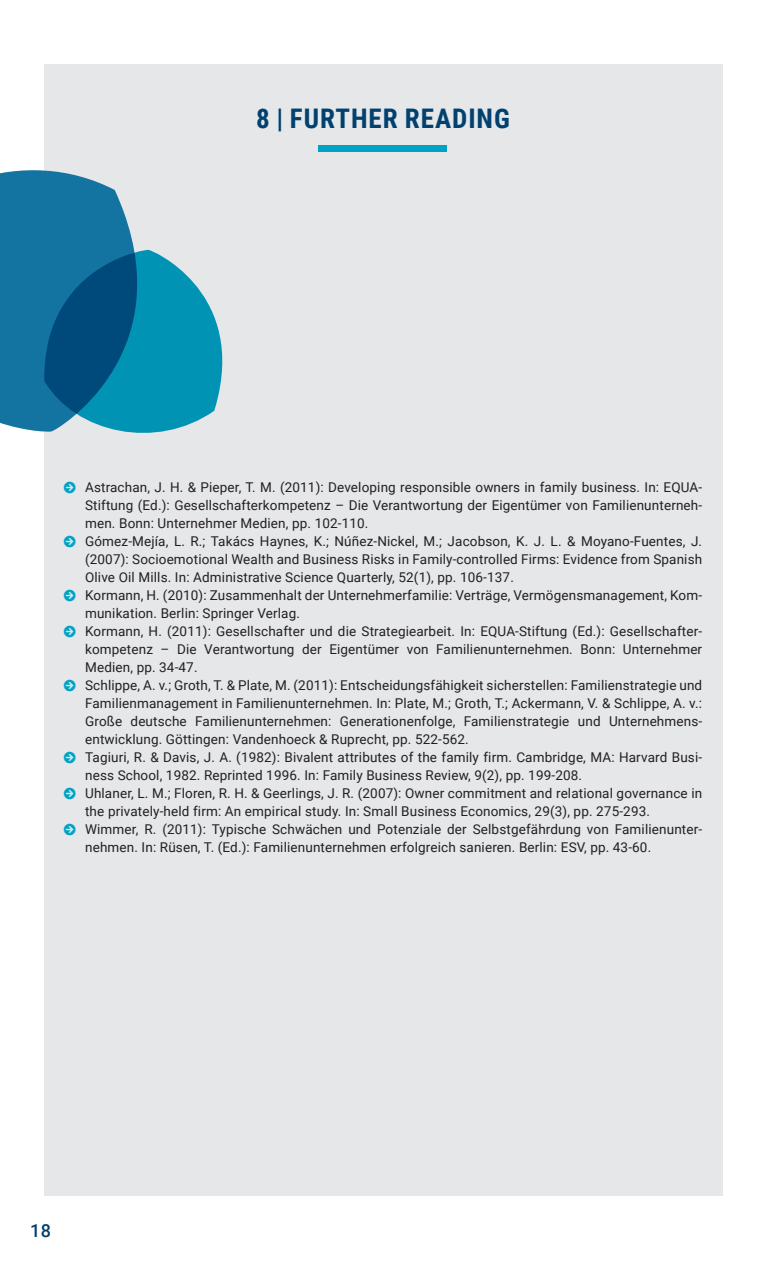
<style>
.page{position:relative;width:766px;height:1263px;background:#fff}
.page>*{position:absolute;margin:0;border:0;box-sizing:border-box;transform-origin:0 0}
.t1{font:700 27px "Roboto Condensed";letter-spacing:.035em;color:#01416f}
.t2{font:500 18px "Roboto";color:#01416f}
.t3{font:13.5px/18px "Roboto";letter-spacing:.01em;color:#231f20;text-align:justify}
.s1{color:#00a3c4}
</style>
<div class="page">
<div style="left:44px;top:64px;width:678px;height:1131px;background:#e6e7e9"></div>
<div style="left:318px;top:145px;width:129px;height:7px;background:#00a3c4"></div>
<svg style="left:0;top:170px;width:134px;height:262px;background:#257da7"></svg>
<svg style="left:44px;top:249px;width:179px;height:184px;background:#1e84a7"></svg>
<h1 class="t1" style="left:256px;top:99px;width:255px">8 | FURTHER READING</h1>
<p class="t3" style="left:85px;top:478px;width:618px;text-indent:-21px"><span class="s1">□●▼</span> Astrachan, J. H. &amp; Pieper, T. M. (2011): Developing responsible owners in family business. In: EQUA-Stiftung (Ed.): Gesellschafterkompetenz – Die Verantwortung der Eigentümer von Familienunterneh&shy;men. Bonn: Unternehmer Medien, pp. 102-110.</p>
<p class="t3" style="left:85px;top:532px;width:618px;text-indent:-21px"><span class="s1">□●▼</span> Gómez-Mejía, L. R.; Takács Haynes, K.; Núñez-Nickel, M.; Jacobson, K. J. L. &amp; Moyano-Fuentes, J. (2007): Socioemotional Wealth and Business Risks in Family-controlled Firms: Evidence from Spanish Olive Oil Mills. In: Administrative Science Quarterly, 52(1), pp. 106-137.</p>
<p class="t3" style="left:85px;top:586px;width:618px;text-indent:-21px"><span class="s1">□●▼</span> Kormann, H. (2010): Zusammenhalt der Unternehmerfamilie: Verträge, Vermögensmanagement, Kom&shy;munikation. Berlin: Springer Verlag.</p>
<p class="t3" style="left:85px;top:622px;width:618px;text-indent:-21px"><span class="s1">□●▼</span> Kormann, H. (2011): Gesellschafter und die Strategiearbeit. In: EQUA-Stiftung (Ed.): Gesellschafter&shy;kompetenz – Die Verantwortung der Eigentümer von Familienunternehmen. Bonn: Unternehmer Medien, pp. 34-47.</p>
<p class="t3" style="left:85px;top:676px;width:618px;text-indent:-21px"><span class="s1">□●▼</span> Schlippe, A. v.; Groth, T. &amp; Plate, M. (2011): Entscheidungsfähigkeit sicherstellen: Familienstrategie und Familienmanagement in Familienunternehmen. In: Plate, M.; Groth, T.; Ackermann, V. &amp; Schlippe, A. v.:<br>Große deutsche Familienunternehmen: Generationenfolge, Familienstrategie und Unternehmens&shy;entwicklung. Göttingen: Vandenhoeck &amp; Ruprecht, pp. 522-562.</p>
<p class="t3" style="left:85px;top:748px;width:618px;text-indent:-21px"><span class="s1">□●▼</span> Tagiuri, R. &amp; Davis, J. A. (1982): Bivalent attributes of the family firm. Cambridge, MA: Harvard Busi&shy;ness School, 1982. Reprinted 1996. In: Family Business Review, 9(2), pp. 199-208.</p>
<p class="t3" style="left:85px;top:784px;width:618px;text-indent:-21px"><span class="s1">□●▼</span> Uhlaner, L. M.; Floren, R. H. &amp; Geerlings, J. R. (2007): Owner commitment and relational governance in the privately-held firm: An empirical study. In: Small Business Economics, 29(3), pp. 275-293.</p>
<p class="t3" style="left:85px;top:820px;width:618px;text-indent:-21px"><span class="s1">□●▼</span> Wimmer, R. (2011): Typische Schwächen und Potenziale der Selbstgefährdung von Familienunter&shy;nehmen. In: Rüsen, T. (Ed.): Familienunternehmen erfolgreich sanieren. Berlin: ESV, pp. 43-60.</p>
<h2 class="t2" style="left:30px;top:1218px;width:23px">18</h2>
</div>
